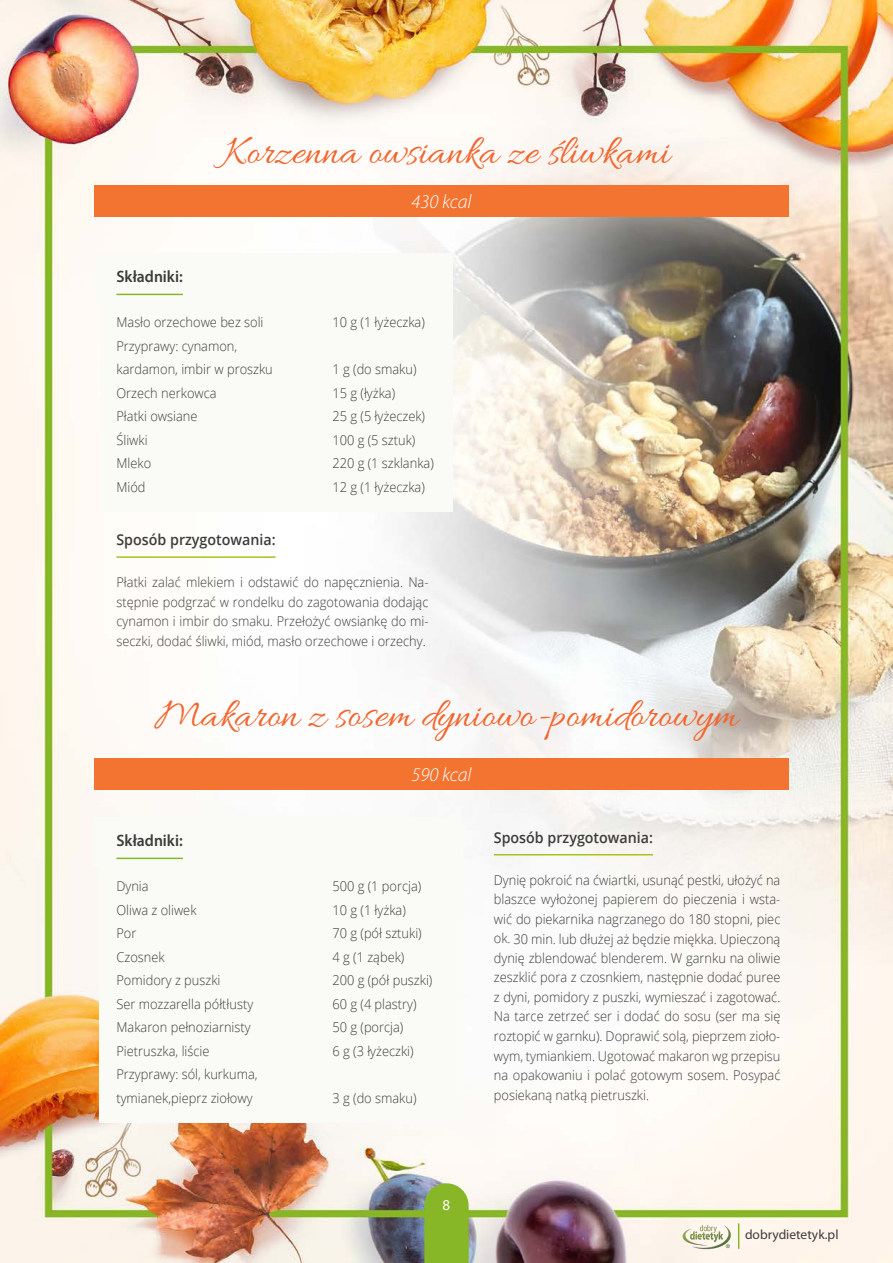
<style>
.page{position:relative;width:893px;height:1263px;background:#fff}
.page>*{position:absolute;margin:0;border:0;box-sizing:border-box;transform-origin:0 0}
.t1{font:42px "Allura";color:#f2652d}
.t2{font:italic 300 19.5px "Myriad Pro";color:#fff}
.t3{font:600 16.5px "Myriad Pro";color:#3c3c3b;scale:.95 1}
.t4{font:600 15px "Open Sans";color:#3c3c3b;scale:.95 1}
.t5{font:15px "Myriad Pro";color:#fff}
.t6{font:300 13.5px/19.5px "Open Sans";color:#3c3c3b;scale:.95 1}
.t7{font:13.5px "Myriad Pro";color:#3c3c3b}
</style>
<div class="page">
<img style="left:0;top:0;width:893px;height:1263px">
<div style="left:94px;top:253px;width:358px;height:258px;background:#fafbf6"></div>
<hr style="left:116px;top:556px;width:160px;height:2px;background:#a4c615">
<div style="left:94px;top:185px;width:695px;height:32px;background:#f37431"></div>
<div style="left:94px;top:817px;width:369px;height:305px;background:#fafbf6"></div>
<hr style="left:494px;top:854px;width:159px;height:1px;background:#a4c615">
<div style="left:94px;top:758px;width:695px;height:32px;background:#f37431"></div>
<img style="left:680px;top:1222px;width:54px;height:29px">
<svg style="left:738px;top:1223px;width:1px;height:26px"></svg>
<svg style="left:424px;top:1183px;width:45px;height:80px;background:#8bb833"></svg>
<h1 class="t1" style="left:223px;top:128px;width:448px">Korzenna owsianka ze śliwkami</h1>
<h2 class="t2" style="left:411px;top:190px;width:62px">430 kcal</h2>
<p class="t3" style="left:116px;top:266px;width:71px">Składniki:</p>
<p class="t6" style="left:116px;top:312px;width:156px">Masło orzechowe bez soli</p>
<p class="t6" style="left:332px;top:312px;width:99px">10 g (1 łyżeczka)</p>
<p class="t6" style="left:116px;top:334px;width:166px;line-height:23.5px">Przyprawy: cynamon, kardamon, imbir w proszku</p>
<p class="t6" style="left:332px;top:359px;width:90px">1 g (do smaku)</p>
<p class="t6" style="left:116px;top:383px;width:107px">Orzech nerkowca</p>
<p class="t6" style="left:332px;top:383px;width:68px">15 g (łyżka)</p>
<p class="t6" style="left:116px;top:406px;width:87px">Płatki owsiane</p>
<p class="t6" style="left:332px;top:406px;width:99px">25 g (5 łyżeczek)</p>
<p class="t6" style="left:116px;top:430px;width:34px">Śliwki</p>
<p class="t6" style="left:332px;top:430px;width:89px">100 g (5 sztuk)</p>
<p class="t6" style="left:116px;top:453px;width:38px">Mleko</p>
<p class="t6" style="left:332px;top:453px;width:108px">220 g (1 szklanka)</p>
<p class="t6" style="left:116px;top:477px;width:32px">Miód</p>
<p class="t6" style="left:332px;top:477px;width:99px">12 g (1 łyżeczka)</p>
<p class="t4" style="left:116px;top:529px;width:169px">Sposób przygotowania:</p>
<p class="t6" style="left:116px;top:572px;width:330px;text-align:justify">Płatki zalać mlekiem i odstawić do napęcznienia. Na&shy;stępnie podgrzać w rondelku do zagotowania dodając cynamon i imbir do smaku. Przełożyć owsiankę do mi&shy;seczki, dodać śliwki, miód, masło orzechowe i orzechy.</p>
<h1 class="t1" style="left:155px;top:691px;width:585px">Makaron z sosem dyniowo-pomidorowym</h1>
<h2 class="t2" style="left:411px;top:763px;width:62px">590 kcal</h2>
<p class="t3" style="left:116px;top:830px;width:71px">Składniki:</p>
<p class="t6" style="left:116px;top:876px;width:35px">Dynia</p>
<p class="t6" style="left:332px;top:876px;width:95px">500 g (1 porcja)</p>
<p class="t6" style="left:116px;top:900px;width:86px">Oliwa z oliwek</p>
<p class="t6" style="left:332px;top:900px;width:79px">10 g (1 łyżka)</p>
<p class="t6" style="left:116px;top:923px;width:23px">Por</p>
<p class="t6" style="left:332px;top:923px;width:95px">70 g (pół sztuki)</p>
<p class="t6" style="left:116px;top:947px;width:52px">Czosnek</p>
<p class="t6" style="left:332px;top:947px;width:77px">4 g (1 ząbek)</p>
<p class="t6" style="left:116px;top:970px;width:111px">Pomidory z puszki</p>
<p class="t6" style="left:332px;top:970px;width:107px">200 g (pół puszki)</p>
<p class="t6" style="left:116px;top:994px;width:145px">Ser mozzarella półtłusty</p>
<p class="t6" style="left:332px;top:994px;width:90px">60 g (4 plastry)</p>
<p class="t6" style="left:116px;top:1017px;width:143px">Makaron pełnoziarnisty</p>
<p class="t6" style="left:332px;top:1017px;width:76px">50 g (porcja)</p>
<p class="t6" style="left:116px;top:1041px;width:99px">Pietruszka, liście</p>
<p class="t6" style="left:332px;top:1041px;width:87px">6 g (3 łyżeczki)</p>
<p class="t6" style="left:116px;top:1062px;width:150px;line-height:23.5px">Przyprawy: sól, kurkuma, tymianek,pieprz ziołowy</p>
<p class="t6" style="left:332px;top:1088px;width:90px">3 g (do smaku)</p>
<p class="t4" style="left:494px;top:827px;width:169px">Sposób przygotowania:</p>
<p class="t6" style="left:494px;top:870px;width:303px;text-align:justify">Dynię pokroić na ćwiartki, usunąć pestki, ułożyć na blaszce wyłożonej papierem do pieczenia i wsta&shy;wić do piekarnika nagrzanego do 180 stopni, piec ok. 30 min. lub dłużej aż będzie miękka. Upieczoną dynię zblendować blenderem. W garnku na oliwie zeszklić pora z czosnkiem, następnie dodać puree z dyni, pomidory z puszki, wymieszać i zagotować.<br>Na tarce zetrzeć ser i dodać do sosu (ser ma się roztopić w garnku). Doprawić solą, pieprzem zioło&shy;wym, tymiankiem. Ugotować makaron wg przepisu na opakowaniu i polać gotowym sosem. Posypać posiekaną natką pietruszki.</p>
<p class="t5" style="left:443px;top:1195px;width:9px">8</p>
<p class="t7" style="left:745px;top:1226px;width:95px">dobrydietetyk.pl</p>
</div>
